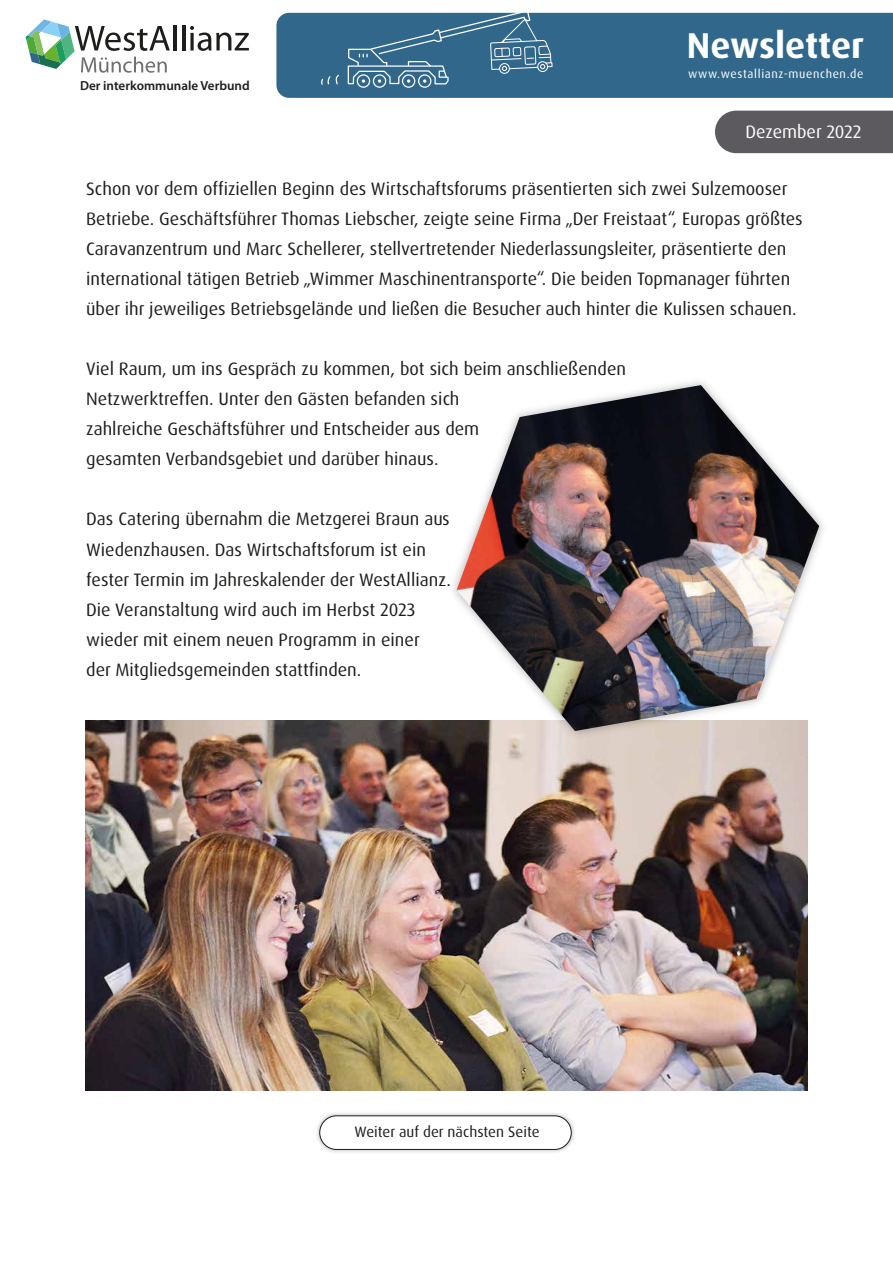
<style>
.page{position:relative;width:893px;height:1263px;background:#fff}
.page>*{position:absolute;margin:0;border:0;box-sizing:border-box;transform-origin:0 0}
.t1{font:700 36px "Dax Pro";color:#fff}
.t2{font:18px/30px "Dax Pro";color:#1d1d1b}
.t3{font:18px "Dax Pro";color:#fff}
.t4{font:15px "Dax Pro";color:#1d1d1b}
.t5{font:600 13.2px "Myriad Pro";color:#1d1d1b}
.t6{font:12px "Dax Pro";letter-spacing:.055em;color:#fff}
</style>
<div class="page">
<div style="left:276px;top:13px;width:617px;height:85px;background:#31678b"></div>
<div style="left:715px;top:111px;width:178px;height:42px;background:#5c5a5e"></div>
<hr style="left:173px;top:25px;width:4px;height:25px;background:#1d1d1b">
<hr style="left:182px;top:25px;width:3px;height:25px;background:#1d1d1b">
<svg style="left:190px;top:26px;width:59px;height:25px"></svg>
<svg style="left:26px;top:19px;width:144px;height:54px"></svg>
<img style="left:317px;top:1113px;width:257px;height:40px">
<div style="left:320px;top:1116px;width:251px;height:33px;background:#fff;border-radius:17px"></div>
<div style="left:320px;top:1115px;width:251px;height:34px;border:1px solid #1d1d1b;border-radius:17px"></div>
<svg style="left:321px;top:74px;width:19px;height:12px"></svg>
<svg style="left:347px;top:12px;width:206px;height:86px;background:#467697"></svg>
<img style="left:86px;top:721px;width:721px;height:369px">
<img style="left:444px;top:381px;width:379px;height:363px">
<img style="left:457px;top:385px;width:362px;height:346px">
<p class="t5" style="left:80px;top:77px;width:171px">Der interkommunale Verbund</p>
<h1 class="t1" style="left:687px;top:22px;width:179px">Newsletter</h1>
<p class="t6" style="left:688px;top:66px;width:177px">www.westallianz-muenchen.de</p>
<p class="t3" style="left:745px;top:120px;width:118px">Dezember 2022</p>
<p class="t2" style="left:86px;top:174px;width:718px">Schon vor dem offiziellen Beginn des Wirtschaftsforums präsentierten sich zwei Sulzemooser Betriebe. Geschäftsführer Thomas Liebscher, zeigte seine Firma „Der Freistaat“, Europas größtes Caravanzentrum und Marc Schellerer, stellvertretender Niederlassungsleiter, präsentierte den international tätigen Betrieb „Wimmer Maschinentransporte“. Die beiden Topmanager führten über ihr jeweiliges Betriebsgelände und ließen die Besucher auch hinter die Kulissen schauen.</p>
<p class="t2" style="left:86px;top:354px;width:541px">Viel Raum, um ins Gespräch zu kommen, bot sich beim anschließenden Netzwerktreffen. Unter den Gästen befanden sich<br>zahlreiche Geschäftsführer und Entscheider aus dem<br>gesamten Verbandsgebiet und darüber hinaus.</p>
<p class="t2" style="left:86px;top:504px;width:366px">Das Catering übernahm die Metzgerei Braun aus Wiedenzhausen. Das Wirtschaftsforum ist ein fester Termin im Jahreskalender der WestAllianz.<br>Die Veranstaltung wird auch im Herbst 2023 wieder mit einem neuen Programm in einer<br>der Mitgliedsgemeinden stattfinden.</p>
<p class="t4" style="left:354px;top:1122px;width:187px">Weiter auf der nächsten Seite</p>
</div>
